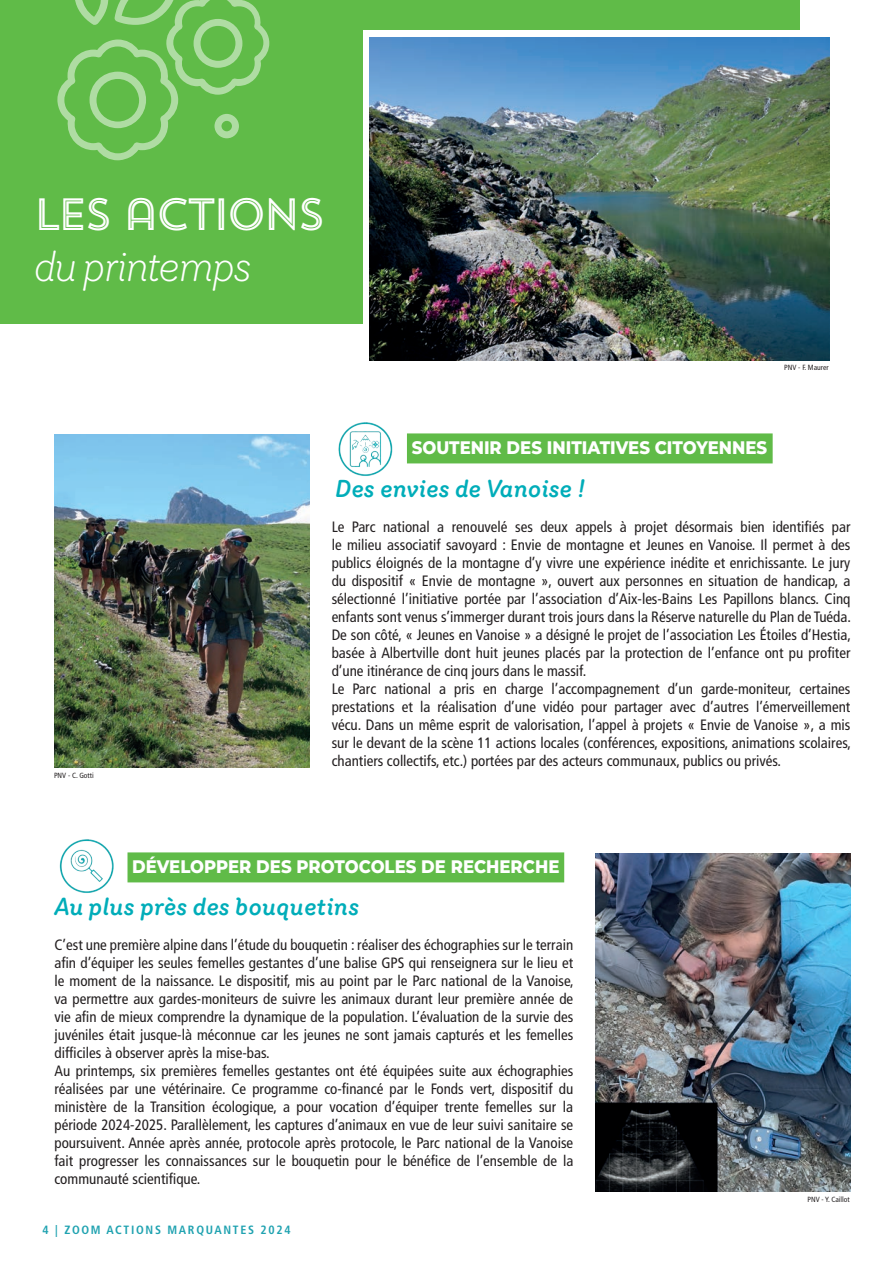
<style>
.page{position:relative;width:893px;height:1263px;background:#fff}
.page>*{position:absolute;margin:0;border:0;box-sizing:border-box;transform-origin:0 0}
.t1{font:45px "Trend Sans Five";letter-spacing:-.1em;color:#fff;scale:.96 1}
.t2{font:italic 300 42px "Router";letter-spacing:-.05em;color:#fff}
.t3{font:italic 500 24px "Router";letter-spacing:-.005em;color:#00adb9}
.t4{font:800 18.15px "Montserrat";color:#fff;scale:.91 1}
.t5{font:condensed 15px/18px "Frutiger LT Std";color:#231f20}
.t6{font:700 condensed 12px "Frutiger LT Std";letter-spacing:.14em;color:#1fa2b0}
.t7{font:condensed 7.5px "Frutiger LT Std";color:#231f20}
</style>
<div class="page">
<img style="left:54px;top:434px;width:255px;height:334px">
<img style="left:596px;top:854px;width:255px;height:338px">
<div style="left:407px;top:433px;width:366px;height:30px;background:#60bb48"></div>
<div style="left:127px;top:852px;width:437px;height:30px;background:#60bb48"></div>
<img style="left:338px;top:422px;width:55px;height:54px">
<img style="left:59px;top:839px;width:55px;height:54px">
<div style="left:0;top:0;width:800px;height:323px;background:#60bb48"></div>
<div style="left:363px;top:30px;width:470px;height:331px;background:#fff"></div>
<img style="left:370px;top:37px;width:459px;height:323px">
<svg style="left:57px;top:0;width:212px;height:160px"></svg>
<h1 class="t1" style="left:33px;top:186px;width:307px">LES ACTIONS</h1>
<h2 class="t2" style="left:33px;top:236px;width:220px">du printemps</h2>
<p class="t7" style="left:54px;top:770px;width:41px">PNV - C. Gotti</p>
<p class="t7" style="left:784px;top:363px;width:46px">PNV - F. Maurer</p>
<p class="t4" style="left:412px;top:435px;width:392px">SOUTENIR DES INITIATIVES CITOYENNES</p>
<h3 class="t3" style="left:335px;top:470px;width:252px">Des envies de Vanoise !</h3>
<p class="t5" style="left:332px;top:518px;width:521px">Le Parc national a renouvelé ses deux appels à projet désormais bien identifiés par le milieu associatif savoyard : Envie de montagne et Jeunes en Vanoise. Il permet à des publics éloignés de la montagne d’y vivre une expérience inédite et enrichissante. Le jury du dispositif « Envie de montagne », ouvert aux personnes en situation de handicap, a sélectionné l’initiative portée par l’association d’Aix-les-Bains Les Papillons blancs. Cinq enfants sont venus s’immerger durant trois jours dans la Réserve naturelle du Plan de Tuéda.<br>De son côté, « Jeunes en Vanoise » a désigné le projet de l’association Les Étoiles d’Hestia, basée à Albertville dont huit jeunes placés par la protection de l’enfance ont pu profiter d’une itinérance de cinq jours dans le massif.<br>Le Parc national a pris en charge l’accompagnement d’un garde-moniteur, certaines prestations et la réalisation d’une vidéo pour partager avec d’autres l’émerveillement vécu. Dans un même esprit de valorisation, l’appel à projets « Envie de Vanoise », a mis sur le devant de la scène 11 actions locales (conférences, expositions, animations scolaires, chantiers collectifs, etc.) portées par des acteurs communaux, publics ou privés.</p>
<p class="t4" style="left:132px;top:854px;width:471px">DÉVELOPPER DES PROTOCOLES DE RECHERCHE</p>
<h3 class="t3" style="left:54px;top:888px;width:306px">Au plus près des bouquetins</h3>
<p class="t5" style="left:54px;top:935px;width:521px">C’est une première alpine dans l’étude du bouquetin : réaliser des échographies sur le terrain afin d’équiper les seules femelles gestantes d’une balise GPS qui renseignera sur le lieu et le moment de la naissance. Le dispositif, mis au point par le Parc national de la Vanoise, va permettre aux gardes-moniteurs de suivre les animaux durant leur première année de vie afin de mieux comprendre la dynamique de la population. L’évaluation de la survie des juvéniles était jusque-là méconnue car les jeunes ne sont jamais capturés et les femelles difficiles à observer après la mise-bas.<br>Au printemps, six premières femelles gestantes ont été équipées suite aux échographies réalisées par une vétérinaire. Ce programme co-financé par le Fonds vert, dispositif du ministère de la Transition écologique, a pour vocation d’équiper trente femelles sur la période 2024-2025. Parallèlement, les captures d’animaux en vue de leur suivi sanitaire se poursuivent. Année après année, protocole après protocole, le Parc national de la Vanoise fait progresser les connaissances sur le bouquetin pour le bénéfice de l’ensemble de la communauté scientifique.</p>
<p class="t6" style="left:43px;top:1223px;width:250px">4 | ZOOM ACTIONS MARQUANTES 2024</p>
<p class="t7" style="left:807px;top:1195px;width:44px">PNV - Y. Caillot</p>
</div>
